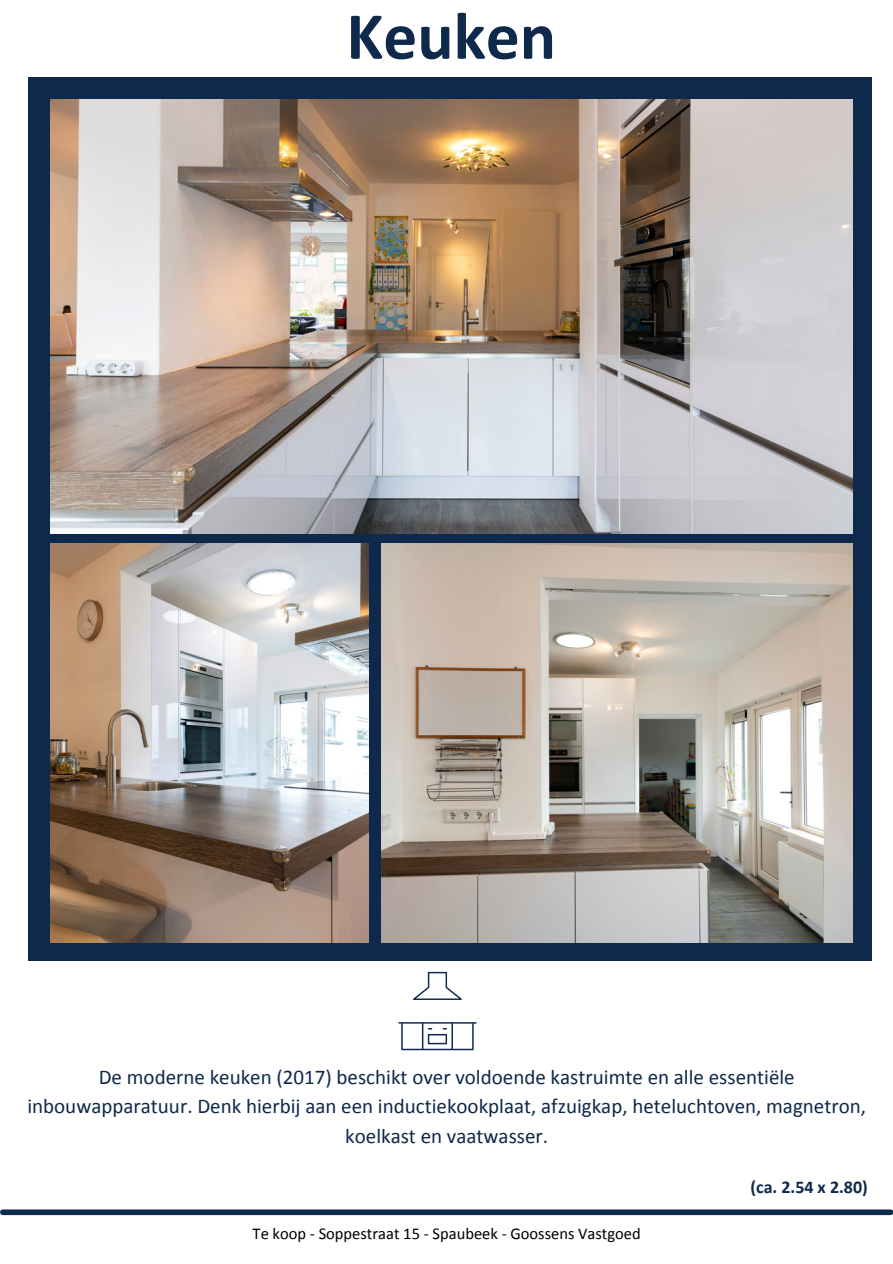
<style>
.page{position:relative;width:893px;height:1264px;background:#fff}
.page>*{position:absolute;margin:0;border:0;box-sizing:border-box;transform-origin:0 0}
.t1{font:700 67.5px "Calibri";color:#0e294b}
.t2{font:21px/29.2px "Calibri";color:#0e294b;text-align:center}
.t3{font:700 18px "Calibri";color:#0e294b}
.t4{font:16.5px "Calibri";color:#000}
</style>
<div class="page">
<div style="left:28px;top:78px;width:843px;height:882px;background:#0e294b"></div>
<svg style="left:413px;top:971px;width:49px;height:28px"></svg>
<svg style="left:398px;top:1022px;width:78px;height:28px"></svg>
<div style="left:3px;top:1209px;width:887px;height:6px;background:#0e294b"></div>
<img style="left:51px;top:99px;width:801px;height:434px">
<img style="left:51px;top:543px;width:317px;height:399px">
<img style="left:381px;top:543px;width:470px;height:399px">
<p class="t1" style="left:346px;top:8px;width:211px">Keuken</p>
<p class="t2" style="left:27px;top:1064px;width:840px">De moderne keuken (2017) beschikt over voldoende kastruimte en alle essentiële inbouwapparatuur. Denk hierbij aan een inductiekookplaat, afzuigkap, heteluchtoven, magnetron, koelkast en vaatwasser.</p>
<h2 class="t4" style="left:252px;top:1226px;width:389px">Te koop - Soppestraat 15 - Spaubeek - Goossens Vastgoed</h2>
<h3 class="t3" style="left:750px;top:1179px;width:119px">(ca. 2.54 x 2.80)</h3>
</div>
